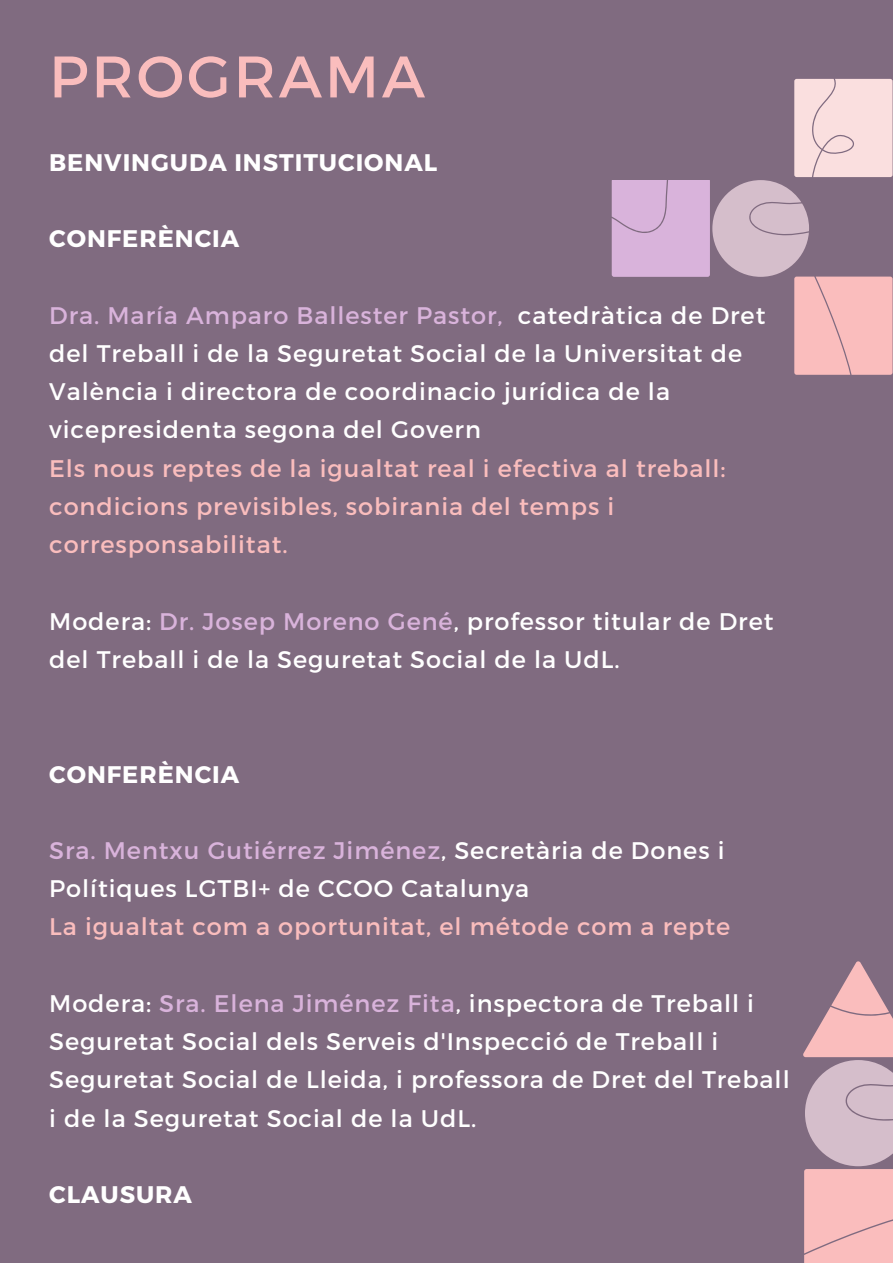
<style>
.page{position:relative;width:893px;height:1264px;background:#fff}
.page>*{position:absolute;margin:0;border:0;box-sizing:border-box;transform-origin:0 0}
.t1{font:58.5px "Montserrat";letter-spacing:.05em;color:#fabdbd}
.t2{font:24px/38.2px "Montserrat";letter-spacing:.04em;color:#fff}
.t3{font:24px/38.2px "Montserrat";letter-spacing:.04em;color:#fabdbd}
.t4{font:700 24px "Montserrat";letter-spacing:.04em;color:#fff}
.s1{color:#d9b3db}
</style>
<div class="page">
<div style="left:0;top:0;width:892px;height:1262px;background:#806b80"></div>
<svg style="left:803px;top:961px;width:89px;height:301px"></svg>
<svg style="left:611px;top:79px;width:281px;height:296px"></svg>
<h1 class="t1" style="left:49px;top:39px;width:377px">PROGRAMA</h1>
<p class="t4" style="left:49px;top:146px;width:389px">BENVINGUDA INSTITUCIONAL</p>
<p class="t4" style="left:49px;top:223px;width:191px">CONFERÈNCIA</p>
<p class="t2" style="left:49px;top:295px;width:717px"><span class="s1">Dra. María Amparo Ballester Pastor,</span> catedràtica de Dret del Treball i de la Seguretat Social de la Universitat de València i directora de coordinacio jurídica de la vicepresidenta segona del Govern</p>
<p class="t3" style="left:49px;top:448px;width:678px">Els nous reptes de la igualtat real i efectiva al treball: condicions previsibles, sobirania del temps i corresponsabilitat.</p>
<p class="t2" style="left:49px;top:600px;width:725px">Modera: <span class="s1">Dr. Josep Moreno Gené</span>, professor titular de Dret del Treball i de la Seguretat Social de la UdL.</p>
<p class="t4" style="left:49px;top:758px;width:191px">CONFERÈNCIA</p>
<p class="t2" style="left:49px;top:830px;width:676px"><span class="s1">Sra. Mentxu Gutiérrez Jiménez</span>, Secretària de Dones i<br>Polítiques LGTBI+ de CCOO Catalunya</p>
<p class="t3" style="left:49px;top:906px;width:682px">La igualtat com a oportunitat, el métode com a repte</p>
<p class="t2" style="left:49px;top:983px;width:742px">Modera: <span class="s1">Sra. Elena Jiménez Fita</span>, inspectora de Treball i Seguretat Social dels Serveis d'Inspecció de Treball i Seguretat Social de Lleida, i professora de Dret del Treball i de la Seguretat Social de la UdL.</p>
<p class="t4" style="left:49px;top:1178px;width:144px">CLAUSURA</p>
</div>
